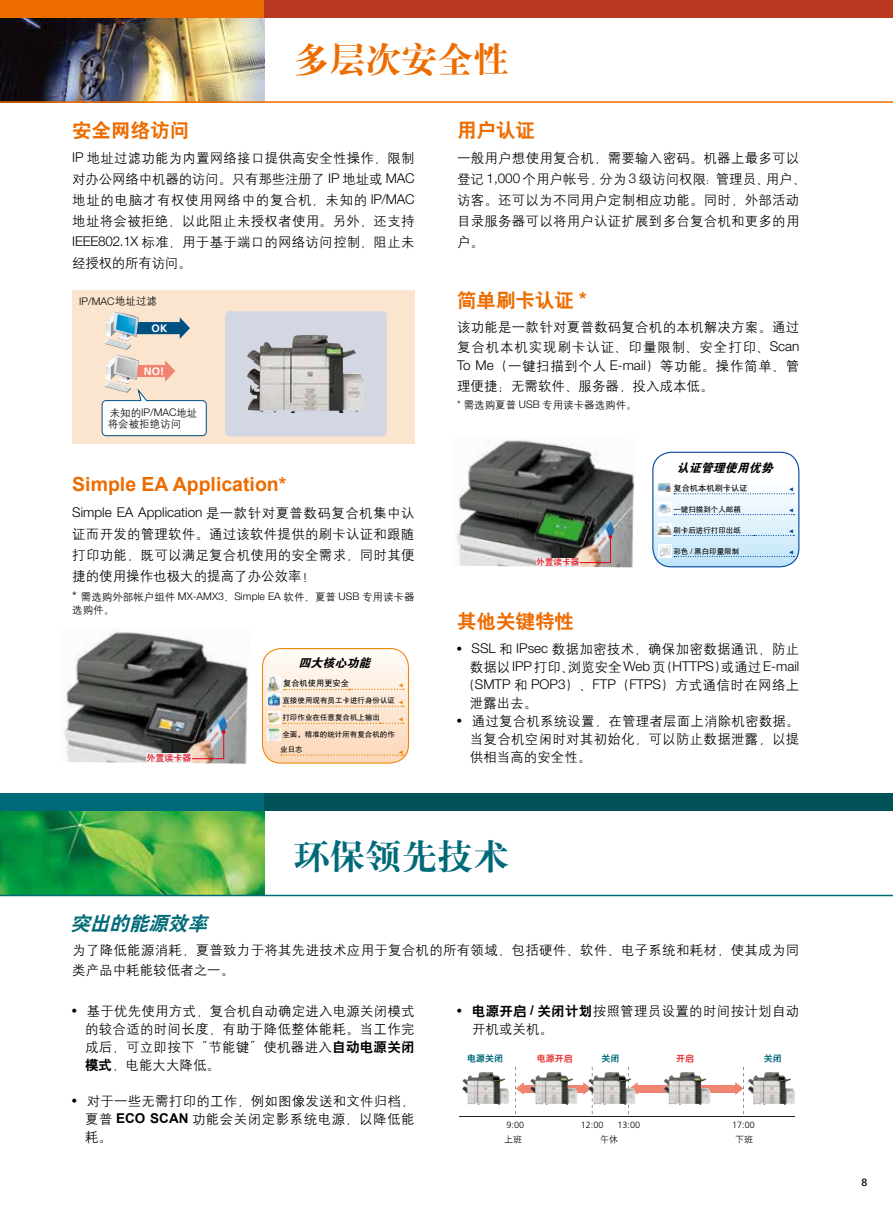
<style>
.page{position:relative;width:893px;height:1212px;background:#fff}
.page>*{position:absolute;margin:0;border:0;box-sizing:border-box;transform-origin:0 0}
.t1{font:36px "H Ya 4 gj";color:#ed6c00}
.t2{font:36px "H Ya 4 gj";color:#006a79}
.t3{font:19.5px "H Yb 2 gj";color:#ed6c00}
.t4{font:700 19.5px "Arial";color:#ed6c00}
.t5{font:italic 19.5px "H Yb 2 gj";color:#006a79}
.t6{font:13.5px/21px "H Yg 2 gj";letter-spacing:.015em;color:#000;text-align:justify}
.t7{font:300 13.5px "Helvetica Neue LT Std";color:#000}
.t8{font:italic 12px "FZDHTJW GB1 0";color:#000}
.t9{font:700 10.8px "Frutiger";color:#fff}
.t10{font:10.5px/13.5px "H Yg 2 gj";color:#000}
.t11{font:300 10.5px "Helvetica Neue LT Std";color:#000}
.t12{font:10.5px "Frutiger";color:#000}
.t13{font:300 9px "Frutiger";color:#000}
.t14{font:9px "H Yb 2 gj";color:#006a79}
.t15{font:9px "H Yg 2 gj";color:#000}
.t16{font:9px "H Yb 2 gj";color:#e83836}
.t17{font:9px "FZHTJW GB1 0";color:#e60012}
.t18{font:8.7px "FZHTJW GB1 0";color:#e60012}
.t19{font:8.25px "FZHTJW GB1 0";color:#000}
.t20{font:7.5px/14.5px "FZHTJW GB1 0";color:#000}
.t21{font:5.25px "FZHTJW GB1 0";color:#f0870c}
.t22{font:5.25px "FZHTJW GB1 0";color:#00479d}
.s1{font-family:"Helvetica Neue LT Std";font-weight:300}
.s2{font-family:"H Yg 2 gj";font-weight:400}
.s3{font-family:"Helvetica Neue LT Std";font-weight:300;font-size:13.5px}
.s4{font-family:"Arial";font-weight:700}
.s5{font-family:"Arial"}
.s6{font-family:"H Yb 2 gj"}
</style>
<div class="page">
<img style="left:0;top:17px;width:265px;height:84px">
<div style="left:0;top:0;width:265px;height:17px;background:#ed6c00"></div>
<div style="left:265px;top:0;width:628px;height:17px;background:#b93a21"></div>
<hr style="left:0;top:101px;width:893px;height:2px;background:#ed6c00">
<img style="left:0;top:810px;width:265px;height:85px">
<div style="left:0;top:793px;width:265px;height:17px;background:#006a79"></div>
<div style="left:265px;top:793px;width:628px;height:17px;background:#005256"></div>
<hr style="left:0;top:895px;width:893px;height:1px;background:#006a79">
<div style="left:636px;top:1085px;width:101px;height:7px;background:#ef8571"></div>
<div style="left:522px;top:1085px;width:63px;height:7px;background:#ef8571"></div>
<hr style="left:459px;top:1116px;width:336px;height:1px;background:#221f20">
<svg style="left:515px;top:1067px;width:9px;height:47px"></svg>
<svg style="left:583px;top:1067px;width:10px;height:47px"></svg>
<svg style="left:735px;top:1067px;width:9px;height:47px"></svg>
<img style="left:462px;top:1072px;width:47px;height:33px">
<svg style="left:493px;top:1077px;width:6px;height:3px"></svg>
<img style="left:530px;top:1072px;width:47px;height:33px">
<img style="left:588px;top:1072px;width:31px;height:33px">
<svg style="left:619px;top:1067px;width:19px;height:47px"></svg>
<img style="left:663px;top:1072px;width:47px;height:33px">
<img style="left:748px;top:1072px;width:47px;height:33px">
<svg style="left:779px;top:1077px;width:6px;height:3px"></svg>
<div style="left:72px;top:290px;width:342px;height:153px;background:#fce5ce"></div>
<svg style="left:225px;top:311px;width:162px;height:125px;background:#c4c5cd"></svg>
<img style="left:247px;top:335px;width:54px;height:56px">
<svg style="left:101px;top:312px;width:106px;height:124px"></svg>
<svg style="left:262px;top:648px;width:146px;height:115px"></svg>
<img style="left:64px;top:632px;width:184px;height:132px">
<svg style="left:182px;top:730px;width:44px;height:30px"></svg>
<div style="left:147px;top:754px;width:45px;height:9px;background:#efefef"></div>
<svg style="left:653px;top:452px;width:146px;height:115px"></svg>
<img style="left:456px;top:440px;width:179px;height:127px">
<svg style="left:570px;top:535px;width:42px;height:28px"></svg>
<div style="left:536px;top:558px;width:43px;height:8px;background:#efefef"></div>
<h1 class="t1" style="left:293px;top:41px;width:218px">多层次安全性</h1>
<h2 class="t3" style="left:72px;top:121px;width:118px">安全网络访问</h2>
<p class="t6" style="left:72px;top:147px;width:344px"><span class="s1">IP</span> 地址过滤功能为内置网络接口提供高安全性操作，限制对办公网络中机器的访问。只有那些注册了 <span class="s1">IP</span> 地址或 <span class="s1">MAC</span>地址的电脑才有权使用网络中的复合机，未知的 <span class="s1">IP/MAC</span>地址将会被拒绝，以此阻止未授权者使用。另外，还支持<span class="s1">IEEE802.1X</span> 标准，用于基于端口的网络访问控制，阻止未经授权的所有访问。</p>
<p class="t11" style="left:79px;top:294px;width:79px">IP/MAC<span class="s2">地址过滤</span></p>
<p class="t9" style="left:152px;top:322px;width:17px">OK</p>
<p class="t9" style="left:144px;top:365px;width:22px">NO!</p>
<p class="t11" style="left:110px;top:406px;width:89px"><span class="s2">未知的</span>IP/MAC<span class="s2">地址</span></p>
<p class="t10" style="left:108px;top:417px;width:75px">将会被拒绝访问</p>
<h2 class="t4" style="left:72px;top:471px;width:216px">Simple EA Application*</h2>
<p class="t7" style="left:72px;top:504px;width:344px">Simple EA Application <span class="s2">是一款针对夏普数码复合机集中认</span></p>
<p class="t6" style="left:72px;top:523px;width:344px">证而开发的管理软件。通过该软件提供的刷卡认证和跟随打印功能，既可以满足复合机使用的安全需求，同时其便捷的使用操作也极大的提高了办公效率！</p>
<p class="t10" style="left:72px;top:590px;width:344px"><span class="s3">*</span> 需选购外部帐户组件 <span class="s1">MX-AMX3</span>、<span class="s1">Simple EA</span> 软件、夏普 <span class="s1">USB</span> 专用读卡器选购件。</p>
<p class="t17" style="left:147px;top:753px;width:46px">外置读卡器</p>
<p class="t8" style="left:298px;top:657px;width:77px">四大核心功能</p>
<p class="t19" style="left:283px;top:679px;width:67px">复合机使用更安全</p>
<p class="t20" style="left:282px;top:693px;width:114px">直接使用现有员工卡进行身份认证</p>
<p class="t20" style="left:282px;top:710px;width:99px">打印作业在任意复合机上输出</p>
<p class="t20" style="left:280px;top:727px;width:116px">全面，精准的统计所有复合机的作业日志</p>
<p class="t21" style="left:398px;top:688px;width:7px;rotate:-90deg">▲</p>
<p class="t21" style="left:398px;top:705px;width:7px;rotate:-90deg">▲</p>
<p class="t21" style="left:398px;top:722px;width:7px;rotate:-90deg">▲</p>
<p class="t21" style="left:398px;top:754px;width:7px;rotate:-90deg">▲</p>
<h2 class="t3" style="left:457px;top:121px;width:79px">用户认证</h2>
<p class="t6" style="left:457px;top:147px;width:351px;text-align:left">一般用户想使用复合机，需要输入密码。机器上最多可以登记 <span class="s1">1,000</span> 个用户帐号，分为 <span class="s1">3</span> 级访问权限：管理员、用户、访客。还可以为不同用户定制相应功能。同时，外部活动目录服务器可以将用户认证扩展到多台复合机和更多的用户。</p>
<h2 class="t3" style="left:457px;top:290px;width:131px">简单刷卡认证 <span class="s4">*</span></h2>
<p class="t6" style="left:457px;top:317px;width:344px;line-height:19.5px">该功能是一款针对夏普数码复合机的本机解决方案。通过复合机本机实现刷卡认证、印量限制、安全打印、<span class="s1">Scan To Me</span>（一键扫描到个人 <span class="s1">E-mail</span>）等功能。操作简单、管理便捷；无需软件、服务器，投入成本低。</p>
<p class="t10" style="left:457px;top:398px;width:181px"><span class="s1">*</span> 需选购夏普 <span class="s1">USB</span> 专用读卡器选购件。</p>
<p class="t18" style="left:536px;top:557px;width:45px">外置读卡器</p>
<p class="t8" style="left:677px;top:461px;width:101px">认证管理使用优势</p>
<p class="t19" style="left:673px;top:483px;width:76px">复合机本机刷卡认证</p>
<p class="t20" style="left:673px;top:502px;width:69px">一键扫描到个人邮箱</p>
<p class="t20" style="left:673px;top:523px;width:69px">刷卡后进行打印出纸</p>
<p class="t20" style="left:673px;top:544px;width:67px">彩色 <span class="s5">/</span> 黑白印量限制</p>
<p class="t22" style="left:788px;top:492px;width:7px;rotate:-90deg">▲</p>
<p class="t22" style="left:788px;top:513px;width:7px;rotate:-90deg">▲</p>
<p class="t22" style="left:788px;top:534px;width:7px;rotate:-90deg">▲</p>
<p class="t22" style="left:788px;top:555px;width:7px;rotate:-90deg">▲</p>
<h2 class="t3" style="left:457px;top:612px;width:118px">其他关键特性</h2>
<p class="t6" style="left:457px;top:638px;width:344px"><sup>●</sup> <span class="s1">SSL</span> 和 <span class="s1">IPsec</span> 数据加密技术，确保加密数据通讯，防止</p>
<p class="t7" style="left:470px;top:658px;width:331px"><span class="s2">数据以</span>IPP<span class="s2">打印、浏览安全</span>Web<span class="s2">页（</span>HTTPS<span class="s2">）或通过</span>E-mail</p>
<p class="t6" style="left:470px;top:676px;width:331px;line-height:18px;text-indent:-9px">（<span class="s1">SMTP</span> 和 <span class="s1">POP3</span>）、<span class="s1">FTP</span>（<span class="s1">FTPS</span>）方式通信时在网络上泄露出去。</p>
<p class="t6" style="left:470px;top:712px;width:331px;line-height:18px;text-indent:-13px"><sup>●</sup> 通过复合机系统设置，在管理者层面上消除机密数据。当复合机空闲时对其初始化，可以防止数据泄露，以提供相当高的安全性。</p>
<h1 class="t2" style="left:293px;top:838px;width:218px">环保领先技术</h1>
<h2 class="t5" style="left:71px;top:913px;width:143px">突出的能源效率</h2>
<p class="t6" style="left:72px;top:940px;width:728px;line-height:19.5px">为了降低能源消耗，夏普致力于将其先进技术应用于复合机的所有领域，包括硬件、软件、电子系统和耗材，使其成为同类产品中耗能较低者之一。</p>
<p class="t6" style="left:85px;top:1002px;width:331px;line-height:18px;text-indent:-13px"><sup>●</sup> 基于优先使用方式，复合机自动确定进入电源关闭模式的较合适的时间长度，有助于降低整体能耗。当工作完成后，可立即按下“节能键”使机器进入<span class="s6">自动电源关闭模式</span>，电能大大降低。</p>
<p class="t6" style="left:85px;top:1092px;width:331px;line-height:18px;text-indent:-13px"><sup>●</sup> 对于一些无需打印的工作，例如图像发送和文件归档，夏普 <span class="s4">ECO SCAN</span> 功能会关闭定影系统电源，以降低能耗。</p>
<p class="t6" style="left:472px;top:1002px;width:329px;line-height:18px;text-indent:-15px"><sup>●</sup> <span class="s6">电源开启</span> <span class="s4">/</span> <span class="s6">关闭计划</span>按照管理员设置的时间按计划自动开机或关机。</p>
<p class="t14" style="left:467px;top:1054px;width:37px">电源关闭</p>
<p class="t16" style="left:537px;top:1054px;width:37px">电源开启</p>
<p class="t14" style="left:601px;top:1054px;width:19px">关闭</p>
<p class="t16" style="left:676px;top:1054px;width:19px">开启</p>
<p class="t14" style="left:764px;top:1054px;width:20px">关闭</p>
<p class="t13" style="left:507px;top:1120px;width:19px">9:00</p>
<p class="t13" style="left:581px;top:1120px;width:24px">12:00</p>
<p class="t13" style="left:618px;top:1120px;width:24px">13:00</p>
<p class="t13" style="left:732px;top:1120px;width:24px">17:00</p>
<p class="t15" style="left:504px;top:1135px;width:19px">上班</p>
<p class="t15" style="left:600px;top:1135px;width:19px">午休</p>
<p class="t15" style="left:735px;top:1135px;width:19px">下班</p>
<p class="t12" style="left:861px;top:1176px;width:7px">8</p>
</div>
